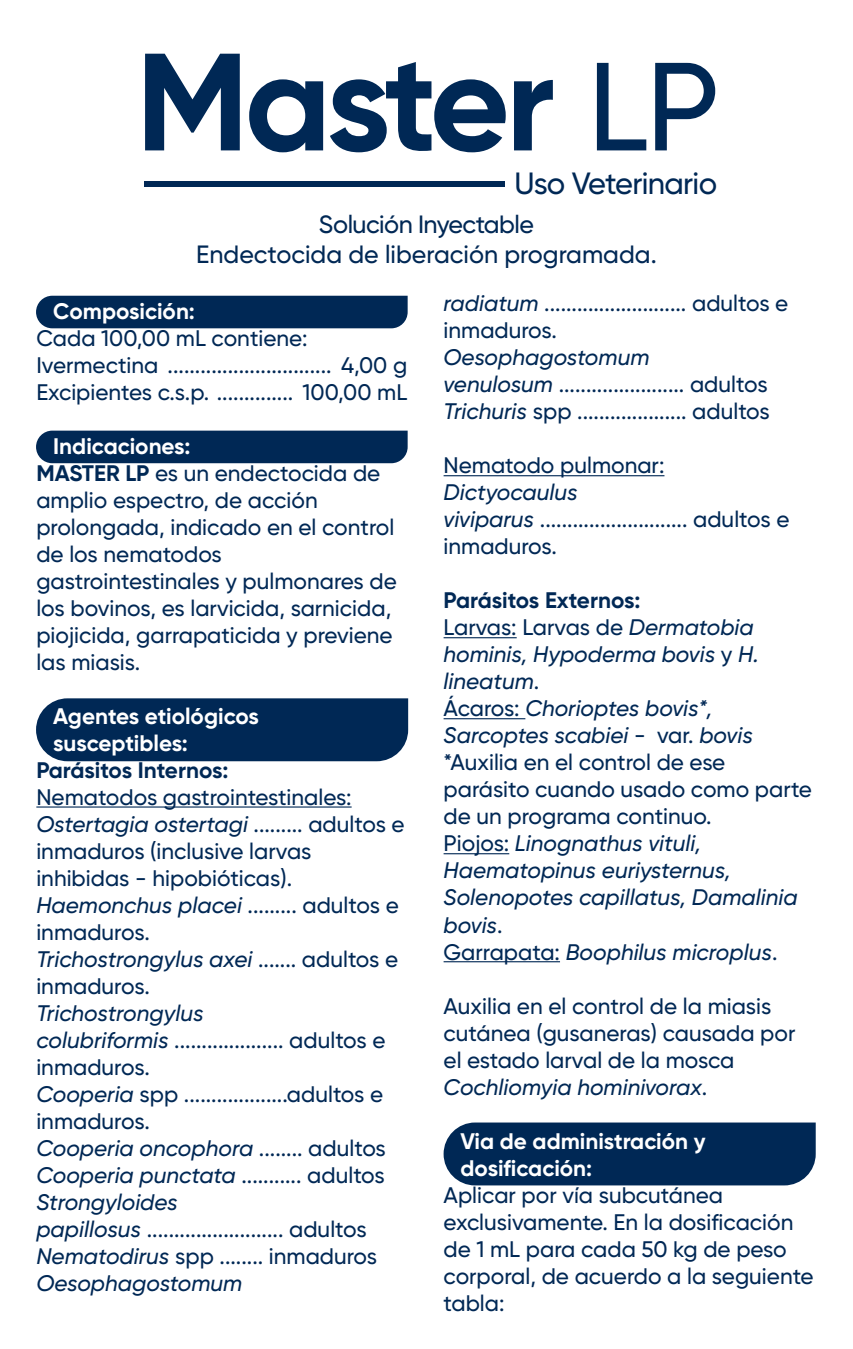
<style>
.page{position:relative;width:853px;height:1349px;background:#fff}
.page>*{position:absolute;margin:0;border:0;box-sizing:border-box;transform-origin:0 0}
.t1{font:700 138.25px "Gilroy";letter-spacing:-.035em;color:#002855}
.t2{font:500 30.75px "Gilroy";letter-spacing:-.02em;color:#002855}
.t3{font:500 25px/30px "Gilroy";color:#002855;text-align:center}
.t4{font:500 22.5px/27px "Gilroy";color:#002855}
.t5{font:italic 500 22.5px/27px "Gilroy";color:#002855}
.t6{font:700 22.5px/27px "Gilroy";color:#fff}
.t7{font:700 22.5px "Gilroy";letter-spacing:-.005em;color:#002855}
.s1{font-weight:500;font-size:125px}
.s2{font-weight:700;color:#fff}
.s3{font-weight:700}
.s4{font-style:italic}
.s5{font-weight:700;font-style:normal}
.s6{font-style:normal}
</style>
<div class="page">
<div style="left:36px;top:698px;width:372px;height:63px;background:#002855"></div>
<div style="left:444px;top:1122px;width:372px;height:63px;background:#002855"></div>
<div style="left:36px;top:296px;width:372px;height:32px;background:#002855"></div>
<div style="left:36px;top:431px;width:372px;height:32px;background:#002855"></div>
<hr style="left:36px;top:806px;width:316px;height:2px;background:#002855">
<hr style="left:444px;top:475px;width:220px;height:1px;background:#002855">
<hr style="left:444px;top:637px;width:73px;height:1px;background:#002855">
<hr style="left:444px;top:718px;width:81px;height:1px;background:#002855">
<hr style="left:444px;top:853px;width:65px;height:1px;background:#002855">
<hr style="left:444px;top:961px;width:116px;height:1px;background:#002855">
<div style="left:145px;top:182px;width:360px;height:5px;background:#002855"></div>
<h1 class="t1" style="left:136px;top:16px;width:585px">Master <span class="s1">LP</span></h1>
<h2 class="t2" style="left:515px;top:165px;width:204px">Uso Veterinario</h2>
<p class="t3" style="left:196px;top:209px;width:462px">Solución Inyectable<br>Endectocida de liberación programada.</p>
<p class="t6" style="left:53px;top:297px;width:143px">Composición:</p>
<p class="t4" style="left:36px;top:324px;width:372px">Cada 100,00 mL contiene:<br>Ivermectina .............................. 4,00 g<br>Excipientes c.s.p. .............. 100,00 mL</p>
<p class="t4" style="left:36px;top:432px;width:362px;text-indent:17px"><span class="s2">Indicaciones:<br></span><span class="s3">MASTER LP</span> es un endectocida de amplio espectro, de acción prolongada, indicado en el control de los nematodos gastrointestinales y pulmonares de los bovinos, es larvicida, sarnicida, piojicida, garrapaticida y previene las miasis.</p>
<p class="t6" style="left:53px;top:702px;width:207px">Agentes etiológicos susceptibles:</p>
<p class="t7" style="left:36px;top:756px;width:194px">Parásitos Internos:</p>
<p class="t4" style="left:36px;top:783px;width:370px">Nematodos gastrointestinales:<br><span class="s4">Ostertagia ostertagi</span> ......... adultos e inmaduros (inclusive larvas inhibidas - hipobióticas).<br><span class="s4">Haemonchus placei</span> ......... adultos e inmaduros.<br><span class="s4">Trichostrongylus axei</span> ....... adultos e inmaduros.</p>
<p class="t4" style="left:36px;top:999px;width:351px"><span class="s4">Trichostrongylus<br>colubriformis</span> .................... adultos e inmaduros.<br><span class="s4">Cooperia</span> spp ...................adultos e inmaduros.<br><span class="s4">Cooperia oncophora</span> ........ adultos<br><span class="s4">Cooperia punctata</span> ........... adultos<br><span class="s4">Strongyloides<br>papillosus</span> ......................... adultos<br><span class="s4">Nematodirus</span> spp ........ inmaduros<br><span class="s4">Oesophagostomum</span></p>
<p class="t4" style="left:444px;top:290px;width:346px"><span class="s4">radiatum</span> .......................... adultos e inmaduros.</p>
<p class="t4" style="left:444px;top:344px;width:328px"><span class="s4">Oesophagostomum<br>venulosum</span> ....................... adultos<br><span class="s4">Trichuris</span> spp .................... adultos</p>
<p class="t4" style="left:444px;top:452px;width:222px">Nematodo pulmonar:</p>
<p class="t4" style="left:444px;top:479px;width:347px"><span class="s4">Dictyocaulus<br>viviparus</span> ........................... adultos e inmaduros.</p>
<p class="t5" style="left:444px;top:587px;width:370px"><span class="s5">Parásitos Externos:<br></span><span class="s6">Larvas: Larvas de</span> Dermatobia hominis, Hypoderma bovis <span class="s6">y</span> H. lineatum<span class="s6">.<br>Ácaros:</span> Chorioptes bovis*,<br>Sarcoptes scabiei <span class="s6">- var.</span> bovis <span class="s6">*Auxilia en el control de ese parásito cuando usado como parte de un programa continuo.<br>Piojos:</span> Linognathus vituli,<br>Haematopinus euriysternus,<br>Solenopotes capillatus, Damalinia bovis<span class="s6">.<br>Garrapata:</span> Boophilus microplus<span class="s6">.</span></p>
<p class="t4" style="left:444px;top:992px;width:353px">Auxilia en el control de la miasis cutánea (gusaneras) causada por el estado larval de la mosca<br><span class="s4">Cochliomyia hominivorax</span>.</p>
<p class="t6" style="left:460px;top:1127px;width:247px">Via de administración y dosificación:</p>
<p class="t4" style="left:444px;top:1181px;width:372px">Aplicar por vía subcutánea exclusivamente. En la dosificación de 1 mL para cada 50 kg de peso corporal, de acuerdo a la seguiente tabla:</p>
</div>
